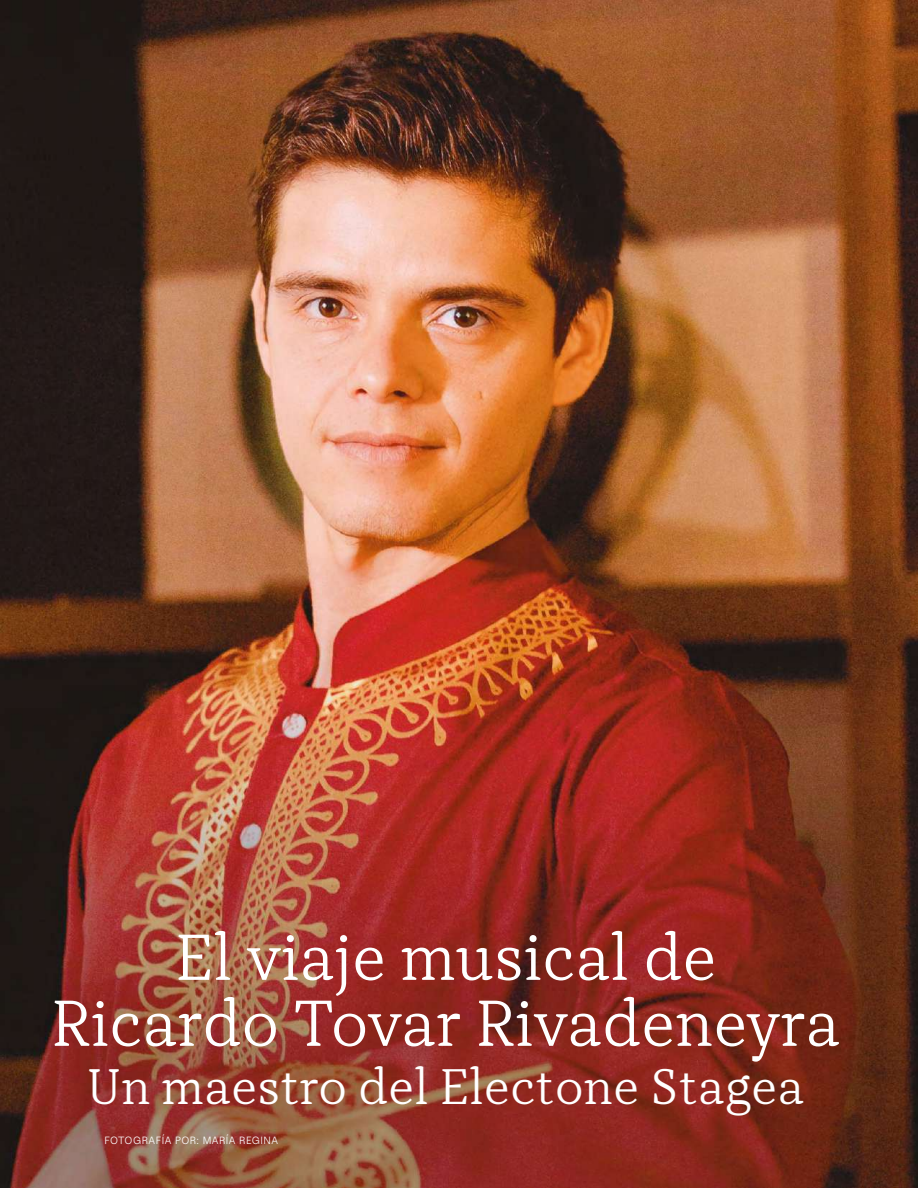
<style>
.page{position:relative;width:918px;height:1188px;background:#fff}
.page>*{position:absolute;margin:0;border:0;box-sizing:border-box;transform-origin:0 0}
.t1{font:300 64.5px/66px "TT Tricks";color:#fff;text-align:center}
.t2{font:300 49.5px "TT Tricks";color:#fff}
.t3{font:10.5px "Uncut Sans Book";letter-spacing:.045em;color:#fff}
</style>
<div class="page">
<img style="left:0;top:0;width:918px;height:1188px">
<p class="t1" style="left:51px;top:924px;width:791px">El viaje musical de<br>Ricardo Tovar Rivadeneyra</p>
<p class="t2" style="left:87px;top:1057px;width:719px">Un maestro del Electone Stagea</p>
<p class="t3" style="left:104px;top:1134px;width:175px">FOTOGRAFÍA POR: MARÍA REGINA</p>
</div>
